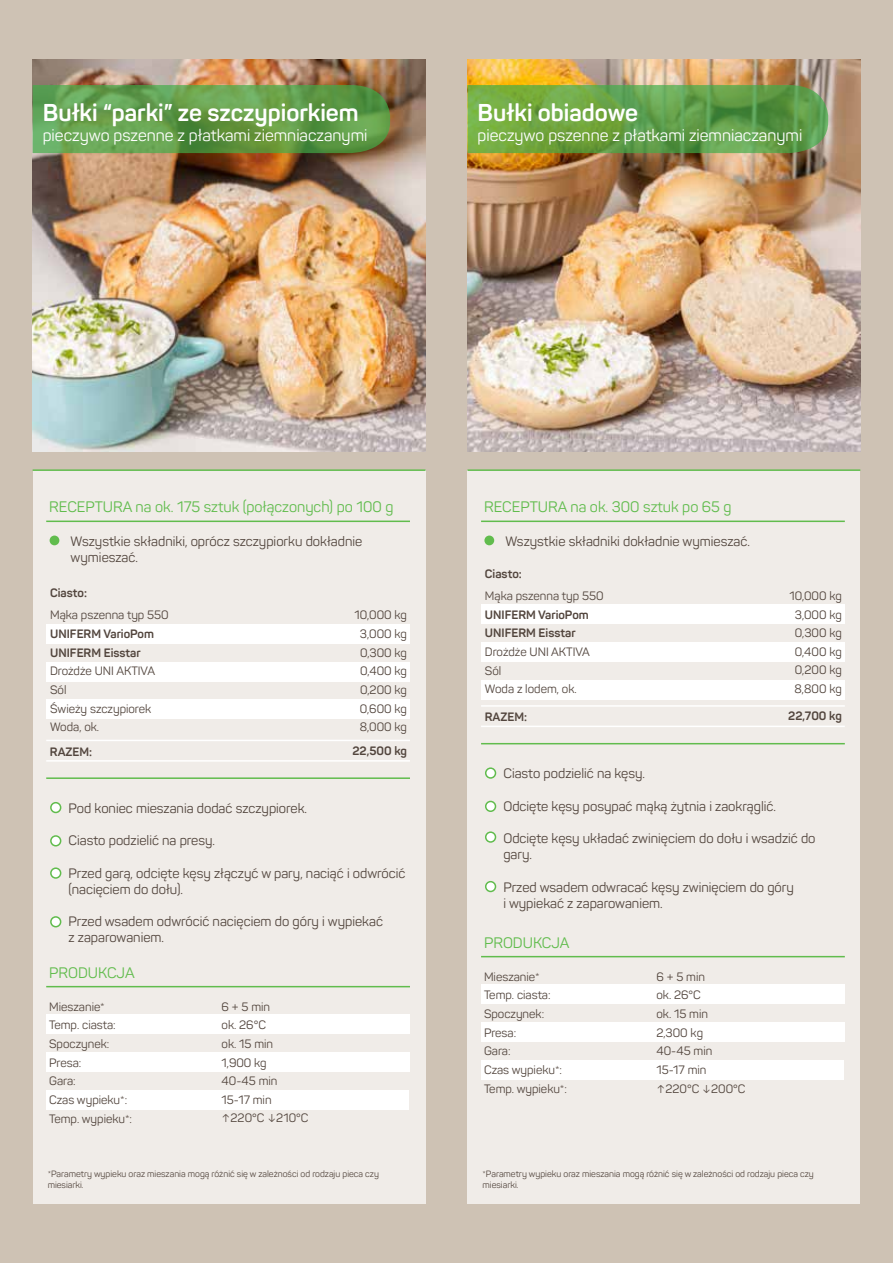
<style>
.page{position:relative;width:893px;height:1263px;background:#cec2b4}
.page>*{position:absolute;margin:0;border:0;box-sizing:border-box;transform-origin:0 0}
.t1{font:700 24px "Panton";color:#fff}
.t2{font:16.5px "Panton";color:#fff}
.t3{font:15px "Panton";color:#61bc4d}
.t4{font:13.5px/16.2px "Panton";color:#52453d}
.t5{font:12px/18.6px "Panton";color:#52453d}
.t6{font:700 12px/18.6px "Panton";color:#52453d}
.t7{font:9px/10.8px "Panton";color:#52453d}
</style>
<div class="page">
<img style="left:467px;top:60px;width:393px;height:392px">
<img style="left:33px;top:60px;width:392px;height:392px">
<div style="left:33px;top:470px;width:392px;height:733px;background:#f0ece8"></div>
<div style="left:467px;top:470px;width:393px;height:733px;background:#f0ece8"></div>
<hr style="left:33px;top:469px;width:392px;height:2px;background:#61bc4d">
<hr style="left:467px;top:469px;width:393px;height:2px;background:#61bc4d">
<hr style="left:46px;top:521px;width:364px;height:1px;background:#61bc4d">
<hr style="left:481px;top:521px;width:364px;height:1px;background:#61bc4d">
<hr style="left:46px;top:986px;width:364px;height:1px;background:#61bc4d">
<hr style="left:481px;top:956px;width:364px;height:1px;background:#61bc4d">
<hr style="left:46px;top:777px;width:364px;height:2px;background:#61bc4d">
<hr style="left:481px;top:743px;width:364px;height:1px;background:#61bc4d">
<div style="left:50px;top:535px;width:9px;height:10px;background:#61bc4d;border-radius:50%"></div>
<div style="left:484px;top:535px;width:10px;height:10px;background:#61bc4d;border-radius:50%"></div>
<svg style="left:467px;top:85px;width:361px;height:68px"></svg>
<div style="left:46px;top:624px;width:364px;height:19px;background:#fff"></div>
<div style="left:481px;top:605px;width:364px;height:19px;background:#fff"></div>
<div style="left:46px;top:662px;width:364px;height:19px;background:#fff"></div>
<div style="left:481px;top:642px;width:364px;height:20px;background:#fff"></div>
<div style="left:46px;top:700px;width:364px;height:19px;background:#fff"></div>
<div style="left:481px;top:680px;width:364px;height:19px;background:#fff"></div>
<hr style="left:46px;top:740px;width:364px;height:1px;background:#fff">
<hr style="left:481px;top:705px;width:364px;height:2px;background:#fff">
<hr style="left:46px;top:760px;width:364px;height:2px;background:#fff">
<hr style="left:481px;top:726px;width:364px;height:1px;background:#fff">
<div style="left:51px;top:803px;width:10px;height:9px;background:#fff;border-radius:50%"></div>
<div style="left:50px;top:802px;width:11px;height:11px;border:2px solid #61bc4d;border-radius:50%"></div>
<div style="left:486px;top:768px;width:9px;height:10px;background:#fff;border-radius:50%"></div>
<div style="left:485px;top:767px;width:11px;height:12px;border:2px solid #61bc4d;border-radius:50%"></div>
<div style="left:51px;top:868px;width:10px;height:10px;background:#fff;border-radius:50%"></div>
<div style="left:50px;top:867px;width:11px;height:12px;border:2px solid #61bc4d;border-radius:50%"></div>
<div style="left:486px;top:832px;width:9px;height:10px;background:#fff;border-radius:50%"></div>
<div style="left:485px;top:831px;width:11px;height:12px;border:2px solid #61bc4d;border-radius:50%"></div>
<div style="left:486px;top:882px;width:9px;height:9px;background:#fff;border-radius:50%"></div>
<div style="left:485px;top:881px;width:11px;height:11px;border:2px solid #61bc4d;border-radius:50%"></div>
<div style="left:51px;top:836px;width:10px;height:10px;background:#fff;border-radius:50%"></div>
<div style="left:50px;top:835px;width:11px;height:11px;border:2px solid #61bc4d;border-radius:50%"></div>
<div style="left:486px;top:801px;width:9px;height:10px;background:#fff;border-radius:50%"></div>
<div style="left:485px;top:801px;width:11px;height:11px;border:2px solid #61bc4d;border-radius:50%"></div>
<div style="left:51px;top:917px;width:10px;height:10px;background:#fff;border-radius:50%"></div>
<div style="left:50px;top:916px;width:11px;height:11px;border:2px solid #61bc4d;border-radius:50%"></div>
<div style="left:46px;top:1015px;width:364px;height:19px;background:#fff"></div>
<div style="left:481px;top:985px;width:364px;height:19px;background:#fff"></div>
<div style="left:46px;top:1052px;width:364px;height:19px;background:#fff"></div>
<div style="left:481px;top:1022px;width:364px;height:19px;background:#fff"></div>
<div style="left:46px;top:1090px;width:363px;height:19px;background:#fff"></div>
<div style="left:481px;top:1060px;width:363px;height:19px;background:#fff"></div>
<svg style="left:33px;top:85px;width:357px;height:68px"></svg>
<h1 class="t1" style="left:43px;top:97px;width:317px">Bułki “parki” ze szczypiorkiem</h1>
<h2 class="t2" style="left:43px;top:125px;width:326px">pieczywo pszenne z płatkami ziemniaczanymi</h2>
<h1 class="t1" style="left:478px;top:97px;width:162px">Bułki obiadowe</h1>
<h2 class="t2" style="left:478px;top:125px;width:326px">pieczywo pszenne z płatkami ziemniaczanymi</h2>
<p class="t3" style="left:49px;top:497px;width:346px">RECEPTURA na ok. 175 sztuk (połączonych) po 100 g</p>
<p class="t3" style="left:484px;top:497px;width:249px">RECEPTURA na ok. 300 sztuk po 65 g</p>
<p class="t4" style="left:71px;top:533px;width:293px">Wszystkie składniki, oprócz szczypiorku dokładnie wymieszać.</p>
<p class="t4" style="left:505px;top:533px;width:246px">Wszystkie składniki dokładnie wymieszać.</p>
<p class="t6" style="left:50px;top:584px;width:38px">Ciasto:</p>
<p class="t5" style="left:50px;top:606px;width:120px">Mąka pszenna typ 550</p>
<p class="t6" style="left:50px;top:624px;width:105px">UNIFERM VarioPom<br>UNIFERM Eisstar</p>
<p class="t5" style="left:50px;top:662px;width:106px">Drożdże UNI AKTIVA<br>Sól<br>Świeży szczypiorek<br>Woda, ok.</p>
<p class="t6" style="left:50px;top:742px;width:44px">RAZEM:</p>
<p class="t5" style="left:354px;top:606px;width:54px;text-align:center">10,000 kg<br>3,000 kg<br>0,300 kg<br>0,400 kg<br>0,200 kg<br>0,600 kg<br>8,000 kg</p>
<p class="t6" style="left:352px;top:741px;width:56px">22,500 kg</p>
<p class="t4" style="left:69px;top:800px;width:240px">Pod koniec mieszania dodać szczypiorek.</p>
<p class="t4" style="left:69px;top:832px;width:148px">Ciasto podzielić na presy.</p>
<p class="t4" style="left:69px;top:864px;width:338px">Przed garą, odcięte kęsy złączyć w pary, naciąć i odwrócić (nacięciem do dołu).</p>
<p class="t4" style="left:69px;top:913px;width:316px">Przed wsadem odwrócić nacięciem do góry i wypiekać z zaparowaniem.</p>
<p class="t3" style="left:49px;top:963px;width:87px">PRODUKCJA</p>
<p class="t5" style="left:49px;top:997px;width:84px">Mieszanie*<br>Temp. ciasta:<br>Spoczynek:<br>Presa:<br>Gara:<br>Czas wypieku*:<br>Temp. wypieku*:</p>
<p class="t5" style="left:222px;top:997px;width:88px">6 + 5 min<br>ok. 26°C<br>ok. 15 min<br>1,900 kg<br>40-45 min<br>15-17 min ↑220°C ↓210°C</p>
<p class="t6" style="left:485px;top:564px;width:38px">Ciasto:</p>
<p class="t5" style="left:485px;top:586px;width:120px">Mąka pszenna typ 550</p>
<p class="t6" style="left:485px;top:605px;width:105px">UNIFERM VarioPom<br>UNIFERM Eisstar</p>
<p class="t5" style="left:485px;top:642px;width:106px">Drożdże UNI AKTIVA<br>Sól<br>Woda z lodem, ok.</p>
<p class="t6" style="left:485px;top:708px;width:44px">RAZEM:</p>
<p class="t5" style="left:789px;top:586px;width:54px;text-align:center">10,000 kg<br>3,000 kg<br>0,300 kg<br>0,400 kg<br>0,200 kg<br>8,800 kg</p>
<p class="t6" style="left:788px;top:707px;width:55px">22,700 kg</p>
<p class="t4" style="left:503px;top:765px;width:143px">Ciasto podzielić na kęsy.</p>
<p class="t4" style="left:503px;top:798px;width:274px">Odcięte kęsy posypać mąką żytnia i zaokrąglić.</p>
<p class="t4" style="left:503px;top:830px;width:314px">Odcięte kęsy układać zwinięciem do dołu i wsadzić do gary.</p>
<p class="t4" style="left:503px;top:879px;width:292px">Przed wsadem odwracać kęsy zwinięciem do góry i wypiekać z zaparowaniem.</p>
<p class="t3" style="left:484px;top:933px;width:87px">PRODUKCJA</p>
<p class="t5" style="left:484px;top:967px;width:84px">Mieszanie*<br>Temp. ciasta:<br>Spoczynek:<br>Presa:<br>Gara:<br>Czas wypieku*:<br>Temp. wypieku*:</p>
<p class="t5" style="left:656px;top:967px;width:91px">6 + 5 min<br>ok. 26°C<br>ok. 15 min<br>2,300 kg<br>40-45 min<br>15-17 min ↑220°C ↓200°C</p>
<p class="t7" style="left:48px;top:1168px;width:333px">*Parametry wypieku oraz mieszania mogą różnić się w zależności od rodzaju pieca czy miesiarki.</p>
<p class="t7" style="left:483px;top:1168px;width:333px">*Parametry wypieku oraz mieszania mogą różnić się w zależności od rodzaju pieca czy miesiarki.</p>
</div>
